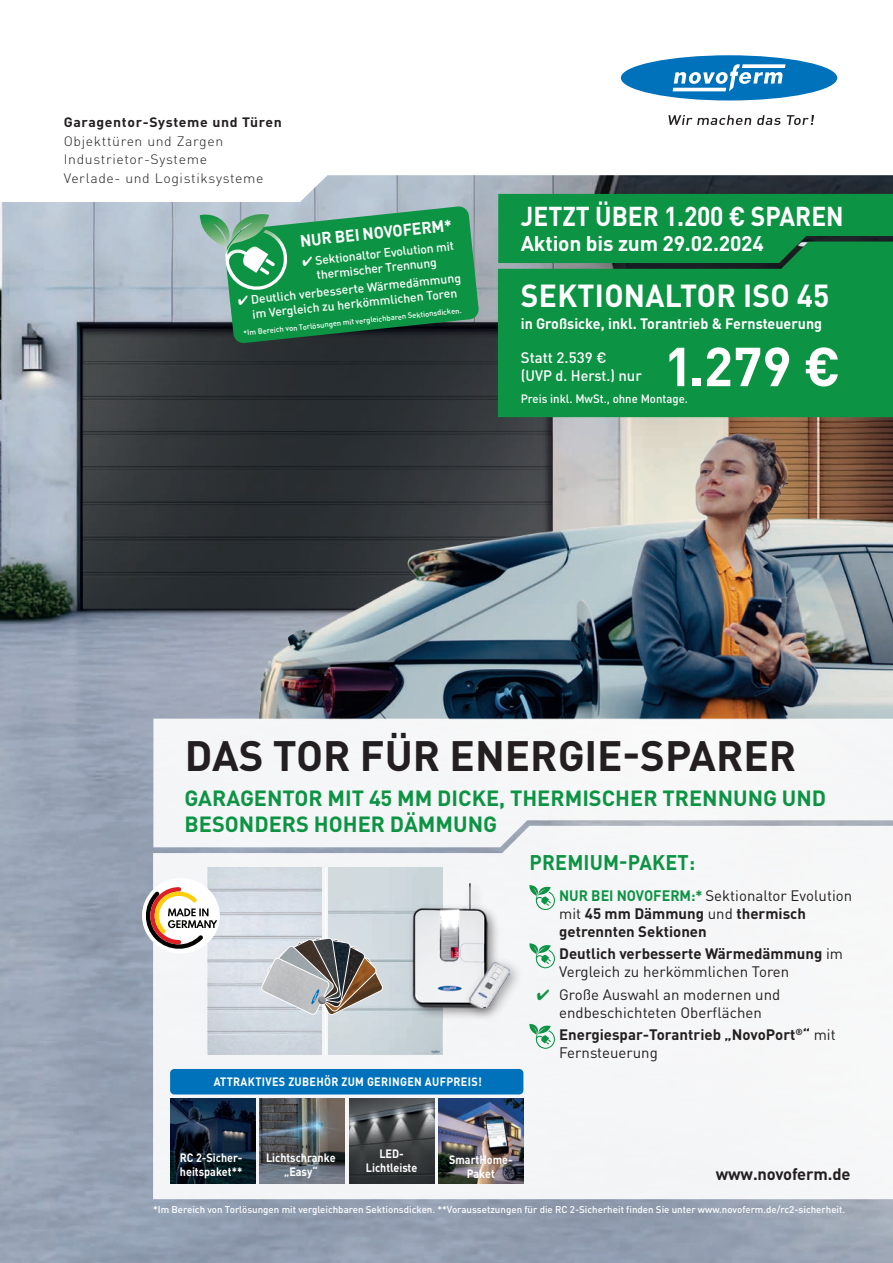
<style>
.page{position:relative;width:893px;height:1263px;background:#fff}
.page>*{position:absolute;margin:0;border:0;box-sizing:border-box;transform-origin:0 0}
.t1{font:700 54px "DIN Pro";color:#fff}
.t2{font:700 42px "DIN Pro";color:#231f20}
.t3{font:700 31.5px "DIN Pro";letter-spacing:.01em;color:#fff;scale:.95 1}
.t4{font:700 27px "DIN Pro";color:#fff;scale:.91 1}
.t5{font:700 21.75px/26.1px "DIN Pro";color:#0d9344}
.t6{font:700 21px "DIN Pro";letter-spacing:-.01em;color:#fff}
.t7{font:700 21px "DIN Pro";letter-spacing:.01em;color:#0d9344;scale:.94 1}
.t8{font:700 16.5px "DIN Pro";letter-spacing:-.01em;color:#231f20}
.t9{font:700 16.5px "DIN Pro";color:#fff;scale:.95 1}
.t10{font:700 15px/18px "DIN Pro";color:#231f20}
.t11{font:15px/18px "DIN Pro";color:#231f20;text-align:center}
.t12{font:700 15px "DIN Pro";color:#fff;scale:.95 1}
.t13{font:500 15px/18px "DIN Pro";color:#fff}
.t14{font:300 13.5px/18.5px "DIN Pro";letter-spacing:.045em;color:#231f20;scale:1.04 1}
.t15{font:700 13.5px "DIN Pro";letter-spacing:.045em;color:#231f20;scale:1.04 1}
.t16{font:500 12.15px/14.7px "DIN Pro";color:#fff}
.t17{font:700 12px/13.5px "DIN Pro";color:#fff;text-align:center;scale:.9 1}
.t18{font:700 12px "DIN Pro";letter-spacing:.03em;color:#fff;scale:.9 1}
.t19{font:500 12px "DIN Pro";color:#fff;scale:.95 1}
.t20{font:500 9.75px "DIN Pro";color:#fff}
.t21{font:500 7.65px "DIN Pro";color:#fff}
.s1{color:#0d9344}
.s2{font-weight:400}
</style>
<div class="page">
<img style="left:0;top:202px;width:893px;height:1061px">
<img style="left:242px;top:421px;width:651px;height:298px">
<div style="left:153px;top:847px;width:740px;height:352px;background:#f5f6f7"></div>
<div style="left:153px;top:719px;width:740px;height:128px;background:#f5f6f7"></div>
<svg style="left:300px;top:55px;width:593px;height:147px"></svg>
<div style="left:621px;top:55px;width:216px;height:45px;background:#0072bc;border-radius:50%"></div>
<svg style="left:673px;top:64px;width:112px;height:27px"></svg>
<svg style="left:668px;top:115px;width:146px;height:10px"></svg>
<svg style="left:529px;top:884px;width:26px;height:26px"></svg>
<svg style="left:529px;top:943px;width:26px;height:25px"></svg>
<svg style="left:529px;top:1023px;width:26px;height:26px"></svg>
<div style="left:498px;top:263px;width:395px;height:154px;background:#0d9344"></div>
<div style="left:498px;top:194px;width:395px;height:69px;background:#0d9344"></div>
<img style="left:207px;top:867px;width:114px;height:187px">
<img style="left:328px;top:867px;width:114px;height:187px">
<hr style="left:325px;top:867px;width:1px;height:187px;background:#fff">
<svg style="left:261px;top:937px;width:122px;height:78px;background:#a1a09f"></svg>
<div style="left:408px;top:879px;width:93px;height:142px;background:#231f20;opacity:.5"></div>
<img style="left:400px;top:881px;width:103px;height:133px">
<div style="left:462px;top:955px;width:62px;height:67px;background:#231f20;opacity:.4"></div>
<img style="left:469px;top:962px;width:41px;height:46px">
<img style="left:170px;top:1098px;width:85px;height:85px">
<img style="left:260px;top:1098px;width:85px;height:85px">
<img style="left:349px;top:1098px;width:85px;height:85px">
<div style="left:170px;top:1069px;width:353px;height:25px;background:#0072bc;border-radius:4px"></div>
<svg style="left:142px;top:878px;width:78px;height:75px"></svg>
<img style="left:438px;top:1098px;width:85px;height:85px">
<img style="left:477px;top:1116px;width:35px;height:67px">
<svg style="left:200px;top:206px;width:279px;height:138px;background:#32925d"></svg>
<p class="t15" style="left:64px;top:113px;width:211px">Garagentor-Systeme und Türen</p>
<p class="t14" style="left:64px;top:131px;width:194px">Objekttüren und Zargen<br>Industrietor-Systeme<br>Verlade- und Logistiksysteme</p>
<p class="t9" style="left:299px;top:230px;width:162px;rotate:-6deg">NUR BEI NOVOFERM*</p>
<p class="t16" style="left:302px;top:254px;width:154px;text-align:center;rotate:-6deg">✔ Sektionaltor Evolution mit thermischer Trennung</p>
<p class="t21" style="left:243px;top:328px;width:221px;rotate:-6deg">*Im Bereich von Torlösungen mit vergleichbaren Sektionsdicken.</p>
<p class="t16" style="left:250px;top:292px;width:213px;text-indent:-13px;rotate:-6deg">✔ Deutlich verbesserte Wärmedämmung im Vergleich zu herkömmlichen Toren</p>
<h3 class="t4" style="left:521px;top:198px;width:356px">JETZT ÜBER 1.200 € SPAREN</h3>
<h3 class="t6" style="left:521px;top:229px;width:245px">Aktion bis zum 29.02.2024</h3>
<h3 class="t3" style="left:521px;top:274px;width:326px">SEKTIONALTOR ISO 45</h3>
<p class="t12" style="left:521px;top:313px;width:319px">in Großsicke, inkl. Torantrieb &amp; Fernsteuerung</p>
<h1 class="t1" style="left:664px;top:330px;width:178px">1.279 €</h1>
<p class="t13" style="left:521px;top:348px;width:123px">Statt 2.539 €<br>(UVP d. Herst.) nur</p>
<p class="t19" style="left:521px;top:390px;width:178px">Preis inkl. MwSt., ohne Montage.</p>
<h2 class="t2" style="left:185px;top:727px;width:613px">DAS TOR FÜR ENERGIE-SPARER</h2>
<h3 class="t5" style="left:185px;top:784px;width:643px">GARAGENTOR MIT 45 MM DICKE, THERMISCHER TRENNUNG UND<br>BESONDERS HOHER DÄMMUNG</h3>
<h3 class="t7" style="left:529px;top:848px;width:178px">PREMIUM-PAKET:</h3>
<p class="t10" style="left:559px;top:886px;width:294px"><span class="s1">NUR BEI NOVOFERM:*</span> <span class="s2">Sektionaltor Evolution mit</span> 45 mm Dämmung <span class="s2">und</span> thermisch getrennten Sektionen</p>
<p class="t10" style="left:559px;top:944px;width:285px">Deutlich verbesserte Wärmedämmung <span class="s2">im<br>Vergleich zu herkömmlichen Toren</span></p>
<p class="t11" style="left:537px;top:984px;width:245px"><span class="s1">✔</span> Große Auswahl an modernen und endbeschichteten Oberflächen</p>
<p class="t10" style="left:559px;top:1025px;width:278px">Energiespar-Torantrieb „NovoPort<sup>®</sup>“ <span class="s2">mit<br>Fernsteuerung</span></p>
<p class="t18" style="left:214px;top:1074px;width:299px">ATTRAKTIVES ZUBEHÖR ZUM GERINGEN AUFPREIS!</p>
<p class="t17" style="left:180px;top:1151px;width:71px;text-align:left">RC 2-Sicher&shy;heitspaket**</p>
<p class="t17" style="left:266px;top:1151px;width:79px">Lichtschranke „Easy“</p>
<p class="t17" style="left:366px;top:1147px;width:59px">LED-<br>Lichtleiste</p>
<p class="t17" style="left:449px;top:1153px;width:72px">SmartHome-<br>Paket</p>
<p class="t8" style="left:716px;top:1163px;width:136px">www.novoferm.de</p>
<p class="t20" style="left:153px;top:1203px;width:694px">*Im Bereich von Torlösungen mit vergleichbaren Sektionsdicken. **Voraussetzungen für die RC 2-Sicherheit finden Sie unter www.novoferm.de/rc2-sicherheit.</p>
</div>
